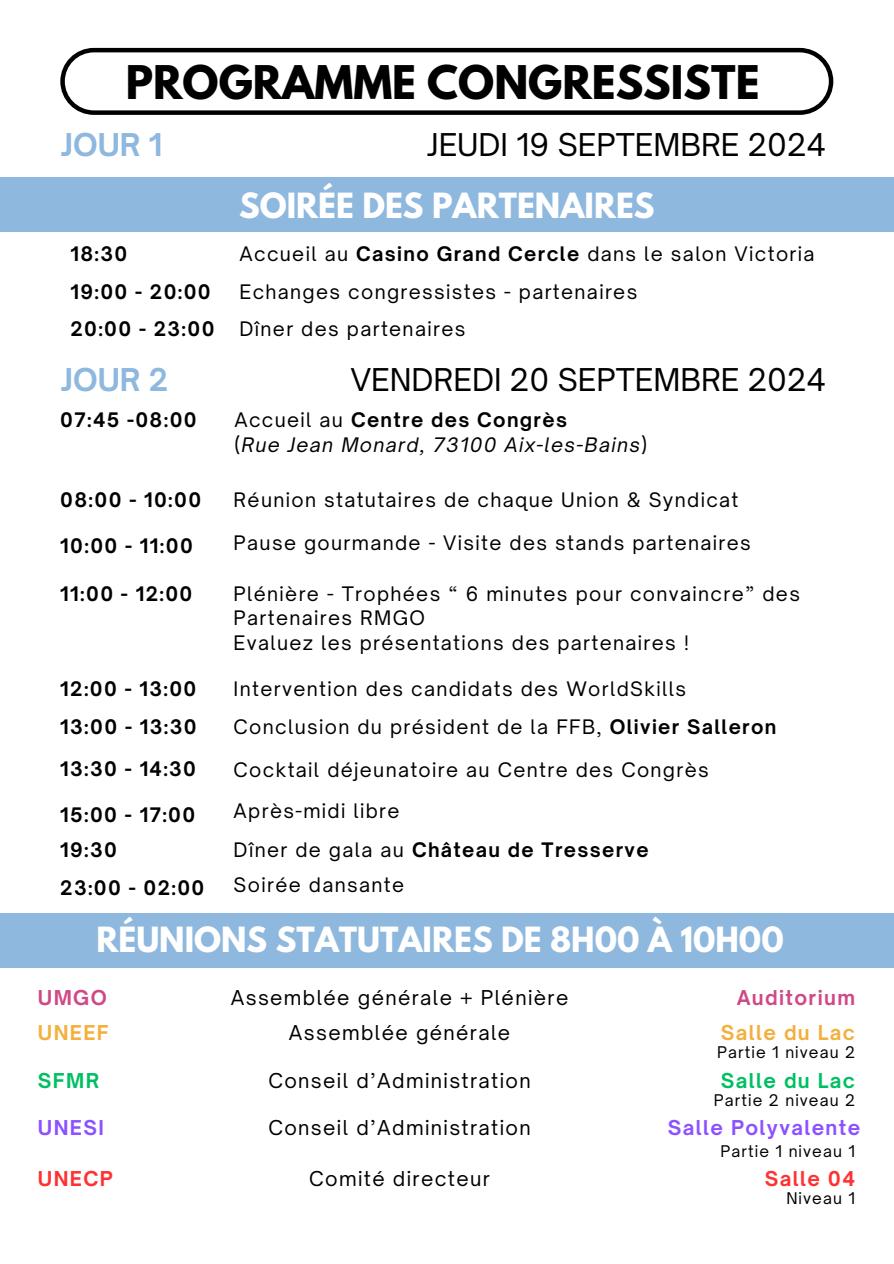
<style>
.page{position:relative;width:894px;height:1264px;background:#fff}
.page>*{position:absolute;margin:0;border:0;box-sizing:border-box;transform-origin:0 0}
.t1{font:700 41.1px "League Spartan";color:#000}
.t2{font:700 30.75px "League Spartan";color:#fff}
.t3{font:30px "Open Sauce One";color:#000}
.t4{font:700 30px "Open Sauce One";color:#8eb8de}
.t5{font:19.65px "Open Sauce One";letter-spacing:.07em;color:#000}
.t6{font:700 19.65px "Open Sauce One";letter-spacing:.07em;color:#8c52ff}
.t7{font:700 19.65px "Open Sauce One";letter-spacing:.07em;color:#f3b03d}
.t8{font:700 19.65px "Open Sauce One";letter-spacing:.07em;color:#d04987}
.t9{font:700 19.65px "Open Sauce One";letter-spacing:.07em;color:#00bf63}
.t10{font:700 19.65px "Open Sauce One";letter-spacing:.07em;color:#ff3131}
.t11{font:19.2px/24.8px "Open Sauce One";letter-spacing:.07em;color:#000}
.t12{font:700 19.2px "Open Sauce One";letter-spacing:.07em;color:#000}
.t13{font:italic 19.2px/24.8px "Open Sauce One";letter-spacing:.07em;color:#000}
.t14{font:15.45px "Open Sauce One";letter-spacing:.07em;color:#000}
.s1{font-weight:700}
.s2{font-style:normal}
.s3{font-weight:700;font-style:normal}
.s4{font-weight:400}
</style>
<div class="page">
<div style="left:0;top:913px;width:893px;height:54px;background:#8eb8de"></div>
<svg style="left:60px;top:48px;width:773px;height:67px"></svg>
<div style="left:0;top:177px;width:893px;height:55px;background:#8eb8de"></div>
<h5 class="t1" style="left:126px;top:62px;width:635px">PROGRAMME CONGRESSISTE</h5>
<p class="t4" style="left:61px;top:126px;width:102px">JOUR 1</p>
<h4 class="t3" style="left:427px;top:126px;width:400px">JEUDI 19 SEPTEMBRE 2024</h4>
<h6 class="t2" style="left:239px;top:190px;width:417px">SOIRÉE DES PARTENAIRES</h6>
<p class="t12" style="left:70px;top:242px;width:58px">18:30</p>
<h5 class="t11" style="left:239px;top:242px;width:576px">Accueil au <span class="s1">Casino Grand Cercle</span> dans le salon Victoria</h5>
<h6 class="t12" style="left:70px;top:279px;width:142px">19:00 - 20:00</h6>
<h4 class="t11" style="left:239px;top:279px;width:399px">Echanges congressistes - partenaires</h4>
<p class="t12" style="left:70px;top:317px;width:146px">20:00 - 23:00</p>
<h5 class="t11" style="left:239px;top:317px;width:227px">Dîner des partenaires</h5>
<p class="t4" style="left:61px;top:361px;width:108px">JOUR 2</p>
<h4 class="t3" style="left:350px;top:361px;width:477px">VENDREDI 20 SEPTEMBRE 2024</h4>
<h2 class="t12" style="left:60px;top:408px;width:138px">07:45 -08:00</h2>
<h1 class="t13" style="left:234px;top:407px;width:414px"><span class="s2">Accueil au</span> <span class="s3">Centre des Congrès<br></span><span class="s2">(</span>Rue Jean Monard, 73100 Aix-les-Bains<span class="s2">)</span></h1>
<h2 class="t12" style="left:60px;top:487px;width:142px">08:00 - 10:00</h2>
<h3 class="t11" style="left:233px;top:487px;width:506px">Réunion statutaires de chaque Union &amp; Syndicat</h3>
<h6 class="t12" style="left:60px;top:534px;width:134px">10:00 - 11:00</h6>
<h5 class="t11" style="left:233px;top:530px;width:518px">Pause gourmande - Visite des stands partenaires</h5>
<h5 class="t11" style="left:233px;top:581px;width:567px">Plénière - Trophées “ 6 minutes pour convaincre” des<br>Partenaires RMGO<br>Evaluez les présentations des partenaires !</h5>
<h6 class="t12" style="left:60px;top:581px;width:134px">11:00 - 12:00</h6>
<h6 class="t12" style="left:60px;top:677px;width:138px">12:00 - 13:00</h6>
<h5 class="t11" style="left:233px;top:676px;width:454px">Intervention des candidats des WorldSkills</h5>
<h3 class="t12" style="left:60px;top:715px;width:138px">13:00 - 13:30</h3>
<h2 class="t11" style="left:233px;top:714px;width:544px">Conclusion du président de la FFB, <span class="s1">Olivier Salleron</span></h2>
<h6 class="t12" style="left:60px;top:756px;width:137px">13:30 - 14:30</h6>
<h5 class="t11" style="left:233px;top:757px;width:476px">Cocktail déjeunatoire au Centre des Congrès</h5>
<h6 class="t12" style="left:60px;top:802px;width:136px">15:00 - 17:00</h6>
<h5 class="t11" style="left:233px;top:798px;width:167px">Après-midi libre</h5>
<h6 class="t12" style="left:60px;top:837px;width:58px">19:30</h6>
<h5 class="t12" style="left:233px;top:837px;width:416px"><span class="s4">Dîner de gala au</span> Château de Tresserve</h5>
<h6 class="t12" style="left:60px;top:876px;width:146px">23:00 - 02:00</h6>
<h5 class="t11" style="left:233px;top:872px;width:172px">Soirée dansante</h5>
<h6 class="t2" style="left:96px;top:924px;width:688px">RÉUNIONS STATUTAIRES DE 8H00 À 10H00</h6>
<h6 class="t8" style="left:38px;top:985px;width:70px">UMGO</h6>
<h5 class="t5" style="left:231px;top:985px;width:339px">Assemblée générale + Plénière</h5>
<h5 class="t8" style="left:736px;top:985px;width:120px">Auditorium</h5>
<h5 class="t7" style="left:38px;top:1020px;width:72px">UNEEF</h5>
<h6 class="t5" style="left:289px;top:1020px;width:223px">Assemblée générale</h6>
<h6 class="t7" style="left:720px;top:1020px;width:136px">Salle du Lac</h6>
<h5 class="t9" style="left:38px;top:1067px;width:63px">SFMR</h5>
<h6 class="t5" style="left:268px;top:1067px;width:264px">Conseil d’Administration</h6>
<h5 class="t9" style="left:720px;top:1067px;width:136px">Salle du Lac</h5>
<h6 class="t6" style="left:38px;top:1115px;width:67px">UNESI</h6>
<h6 class="t5" style="left:268px;top:1115px;width:264px">Conseil d’Administration</h6>
<h5 class="t6" style="left:667px;top:1115px;width:194px">Salle Polyvalente</h5>
<h4 class="t10" style="left:38px;top:1166px;width:76px">UNECP</h4>
<h2 class="t5" style="left:309px;top:1166px;width:182px">Comité directeur</h2>
<h6 class="t10" style="left:764px;top:1166px;width:92px">Salle 04</h6>
<h5 class="t14" style="left:786px;top:1188px;width:70px">Niveau 1</h5>
<h5 class="t14" style="left:717px;top:1042px;width:139px">Partie 1 niveau 2</h5>
<h6 class="t14" style="left:713px;top:1090px;width:142px">Partie 2 niveau 2</h6>
<h4 class="t14" style="left:720px;top:1141px;width:136px">Partie 1 niveau 1</h4>
</div>
